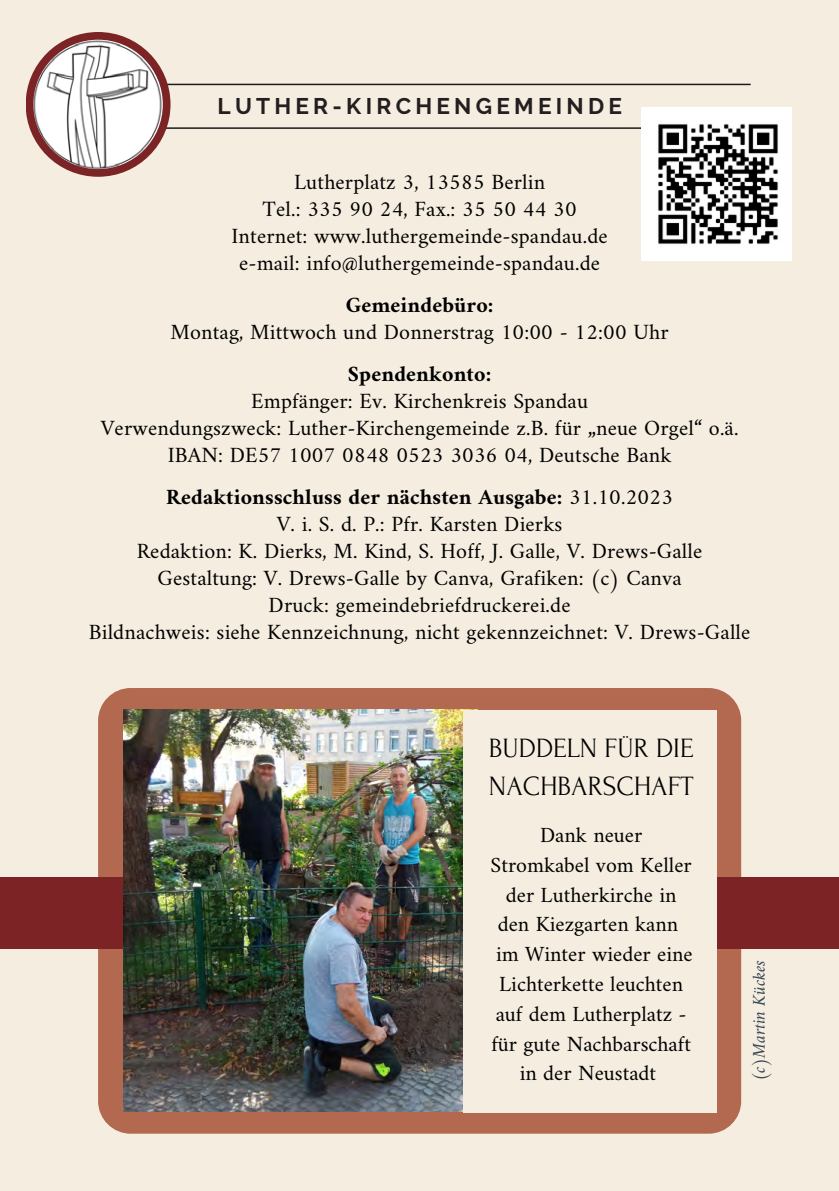
<style>
.page{position:relative;width:839px;height:1191px;background:#fff}
.page>*{position:absolute;margin:0;border:0;box-sizing:border-box;transform-origin:0 0}
.t1{font:28px/38.8px "Forum";color:#000}
.t2{font:700 22.6px "Raleway";letter-spacing:.19em;color:#231f20}
.t3{font:22px/29.8px "Amiri";letter-spacing:.005em;color:#000;text-align:center}
.t4{font:700 22px "Amiri";letter-spacing:.005em;color:#000}
.t5{font:italic 18px "Amiri";color:#394955}
.s1{font-weight:400}
</style>
<div class="page">
<div style="left:0;top:0;width:838px;height:1191px;background:#f5ede0"></div>
<hr style="left:89px;top:84px;width:661px;height:1px;background:#1c1c1b">
<hr style="left:89px;top:127px;width:661px;height:2px;background:#1c1c1b">
<div style="left:98px;top:688px;width:643px;height:446px;background:#b2694f;border-radius:33px"></div>
<div style="left:0;top:877px;width:838px;height:72px;background:#7c2326"></div>
<div style="left:26px;top:32px;width:144px;height:145px;background:#7c2326;border-radius:50%"></div>
<img style="left:33px;top:40px;width:130px;height:129px;border-radius:50%">
<img style="left:641px;top:108px;width:150px;height:153px">
<img style="left:123px;top:710px;width:340px;height:402px">
<div style="left:463px;top:710px;width:253px;height:402px;background:#f5ede0"></div>
<p class="t2" style="left:217px;top:93px;width:406px">LUTHER-KIRCHENGEMEINDE</p>
<p class="t3" style="left:294px;top:166px;width:252px">Lutherplatz 3, 13585 Berlin</p>
<p class="t3" style="left:262px;top:193px;width:315px">Tel.: 335 90 24, Fax.: 35 50 44 30</p>
<p class="t3" style="left:231px;top:220px;width:378px">Internet: www.luthergemeinde-spandau.de</p>
<p class="t3" style="left:239px;top:247px;width:362px">e-mail: info@luthergemeinde-spandau.de</p>
<p class="t4" style="left:346px;top:291px;width:149px">Gemeindebüro:</p>
<p class="t3" style="left:170px;top:316px;width:499px">Montag, Mittwoch und Donnerstrag 10:00 - 12:00 Uhr</p>
<p class="t4" style="left:348px;top:360px;width:145px">Spendenkonto:</p>
<p class="t3" style="left:251px;top:385px;width:338px">Empfänger: Ev. Kirchenkreis Spandau</p>
<p class="t3" style="left:101px;top:412px;width:639px">Verwendungszweck: Luther-Kirchengemeinde z.B. für „neue Orgel“ o.ä.</p>
<p class="t3" style="left:168px;top:439px;width:505px">IBAN: DE57 1007 0848 0523 3036 04, Deutsche Bank</p>
<p class="t4" style="left:166px;top:483px;width:508px">Redaktionsschluss der nächsten Ausgabe: <span class="s1">31.10.2023</span></p>
<p class="t3" style="left:277px;top:508px;width:287px">V. i. S. d. P.: Pfr. Karsten Dierks</p>
<p class="t3" style="left:137px;top:535px;width:567px">Redaktion: K. Dierks, M. Kind, S. Hoff, J. Galle, V. Drews-Galle</p>
<p class="t3" style="left:157px;top:562px;width:525px">Gestaltung: V. Drews-Galle by Canva, Grafiken: (c) Canva</p>
<p class="t3" style="left:268px;top:589px;width:303px">Druck: gemeindebriefdruckerei.de</p>
<p class="t3" style="left:89px;top:616px;width:663px">Bildnachweis: siehe Kennzeichnung, nicht gekennzeichnet: V. Drews-Galle</p>
<p class="t1" style="left:489px;top:729px;width:206px">BUDDELN FÜR DIE<br>NACHBARSCHAFT</p>
<p class="t3" style="left:490px;top:820px;width:203px">Dank neuer<br>Stromkabel vom Keller der Lutherkirche in den Kiezgarten kann im Winter wieder eine<br>Lichterkette leuchten auf dem Lutherplatz - für gute Nachbarschaft in der Neustadt</p>
<p class="t5" style="left:748px;top:1081px;width:122px;rotate:-90deg">(c)Martin Kückes</p>
</div>
